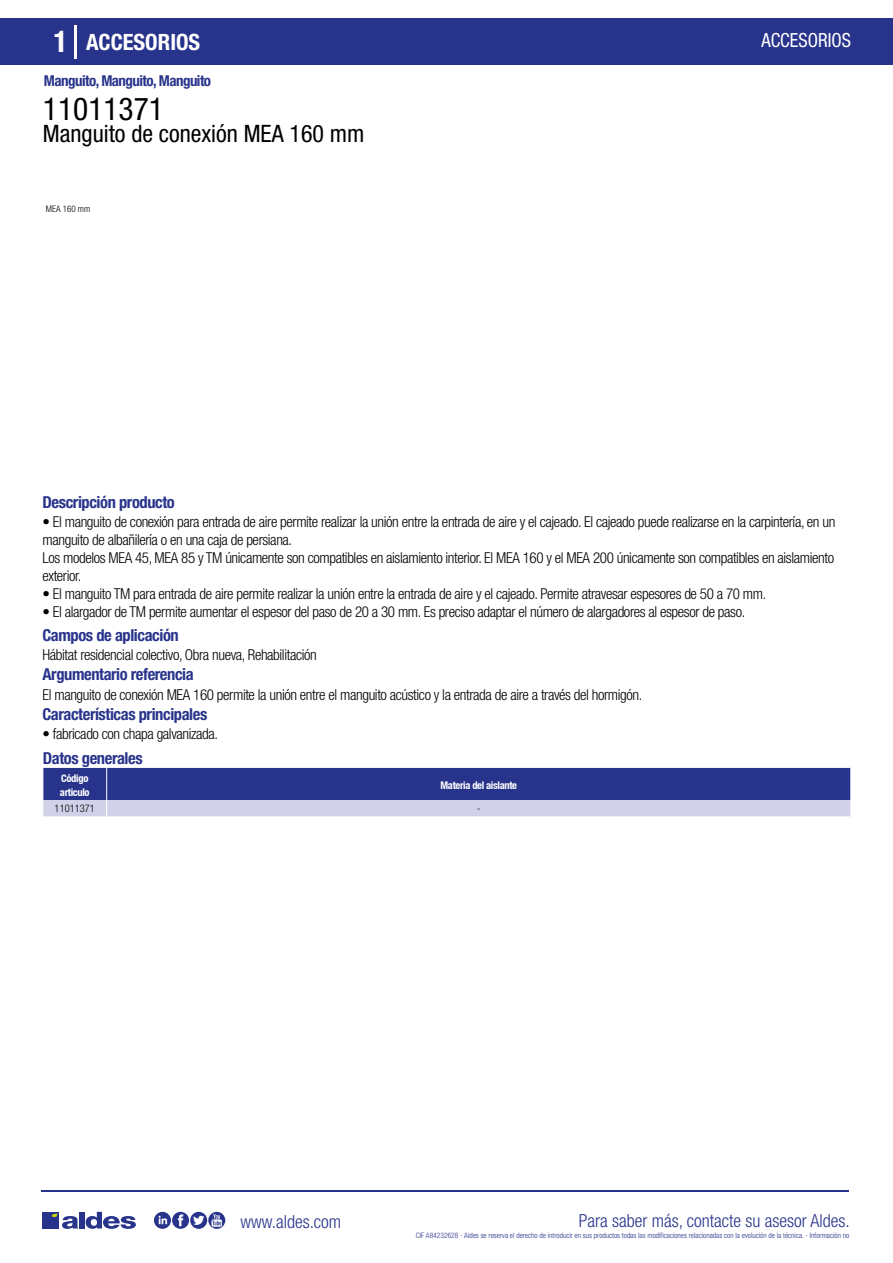
<style>
.page{position:relative;width:893px;height:1263px;background:#fff}
.page>*{position:absolute;margin:0;border:0;box-sizing:border-box;transform-origin:0 0}
.t1{font:condensed 31.5px "Helvetica Neue LT Std";color:#000}
.t2{font:condensed 24px "Helvetica Neue LT Std";color:#000}
.t3{font:700 condensed 22.5px "Helvetica Neue LT Std";color:#fff}
.t4{font:condensed 19.5px "Helvetica Neue LT Std";color:#fff;scale:.95 1}
.t5{font:300 condensed 18px "Helvetica Neue";color:#28348b}
.t6{font:700 condensed 16.5px "Helvetica Neue LT Std";letter-spacing:-.025em;color:#28348b}
.t7{font:300 condensed 15px/18px "Helvetica Neue LT Std";letter-spacing:-.025em;color:#000}
.t8{font:700 condensed 15px "Helvetica Neue LT Std";letter-spacing:-.035em;color:#28348b}
.t9{font:700 condensed 10.5px/13.5px "Helvetica Neue";letter-spacing:-.03em;color:#fff}
.t10{font:300 condensed 10.5px "Helvetica Neue";color:#000}
.t11{font:300 condensed 9px "Helvetica Neue";color:#000}
.t12{font:300 condensed 7.5px "Helvetica Neue";color:#28348b}
.s1{font-size:30px}
</style>
<div class="page">
<div style="left:0;top:18px;width:893px;height:46px;background:#28348b"></div>
<hr style="left:74px;top:25px;width:2px;height:33px;background:#fff">
<svg style="left:43px;top:768px;width:808px;height:49px;background:#646bac"></svg>
<hr style="left:41px;top:1190px;width:808px;height:1px;background:#28348b">
<svg style="left:154px;top:1212px;width:71px;height:17px"></svg>
<div style="left:42px;top:1212px;width:17px;height:16px;background:#28348b"></div>
<div style="left:79px;top:1212px;width:5px;height:16px;background:#28348b"></div>
<svg style="left:86px;top:1212px;width:50px;height:17px"></svg>
<svg style="left:52px;top:1213px;width:26px;height:16px"></svg>
<h3 class="t3" style="left:54px;top:28px;width:148px"><span class="s1">1</span> ACCESORIOS</h3>
<h3 class="t4" style="left:761px;top:29px;width:96px">ACCESORIOS</h3>
<p class="t8" style="left:44px;top:71px;width:169px">Manguito, Manguito, Manguito</p>
<h1 class="t1" style="left:43px;top:91px;width:122px">11011371</h1>
<h2 class="t2" style="left:43px;top:120px;width:323px">Manguito de conexión MEA 160 mm</h2>
<p class="t11" style="left:52px;top:204px;width:65px">anguito de conexión</p>
<p class="t11" style="left:46px;top:204px;width:46px">MEA 160 mm</p>
<p class="t6" style="left:43px;top:492px;width:134px">Descripción producto</p>
<p class="t7" style="left:43px;top:513px;width:794px">• El manguito de conexión para entrada de aire permite realizar la unión entre la entrada de aire y el cajeado. El cajeado puede realizarse en la carpintería, en un manguito de albañilería o en una caja de persiana.<br>Los modelos MEA 45, MEA 85 y TM únicamente son compatibles en aislamiento interior. El MEA 160 y el MEA 200 únicamente son compatibles en aislamiento exterior.</p>
<p class="t7" style="left:43px;top:585px;width:725px">• El manguito TM para entrada de aire permite realizar la unión entre la entrada de aire y el cajeado. Permite atravesar espesores de 50 a 70 mm.</p>
<p class="t7" style="left:43px;top:603px;width:704px">• El alargador de TM permite aumentar el espesor del paso de 20 a 30 mm. Es preciso adaptar el número de alargadores al espesor de paso.</p>
<p class="t7" style="left:43px;top:646px;width:276px">Hábitat residencial colectivo, Obra nueva, Rehabilitación</p>
<p class="t6" style="left:43px;top:625px;width:138px">Campos de aplicación</p>
<p class="t6" style="left:43px;top:664px;width:153px">Argumentario referencia</p>
<p class="t7" style="left:43px;top:685px;width:601px">El manguito de conexión MEA 160 permite la unión entre el manguito acústico y la entrada de aire a través del hormigón.</p>
<p class="t6" style="left:43px;top:704px;width:166px">Características principales</p>
<p class="t7" style="left:43px;top:725px;width:177px">• fabricado con chapa galvanizada.</p>
<p class="t6" style="left:43px;top:748px;width:101px">Datos generales</p>
<p class="t9" style="left:60px;top:772px;width:31px">Código articulo</p>
<p class="t9" style="left:440px;top:778px;width:78px">Materia del aislante</p>
<p class="t10" style="left:55px;top:803px;width:42px">11011371</p>
<p class="t10" style="left:477px;top:803px;width:5px">-</p>
<p class="t5" style="left:240px;top:1211px;width:102px">www.aldes.com</p>
<p class="t5" style="left:579px;top:1211px;width:272px">Para saber más, contacte su asesor Aldes.</p>
<p class="t12" style="left:416px;top:1230px;width:435px">CIF A84232628 - Aldes se reserva el derecho de introducir en sus productos todas las modificaciones relacionadas con la evolución de la técnica. - Información no</p>
</div>
